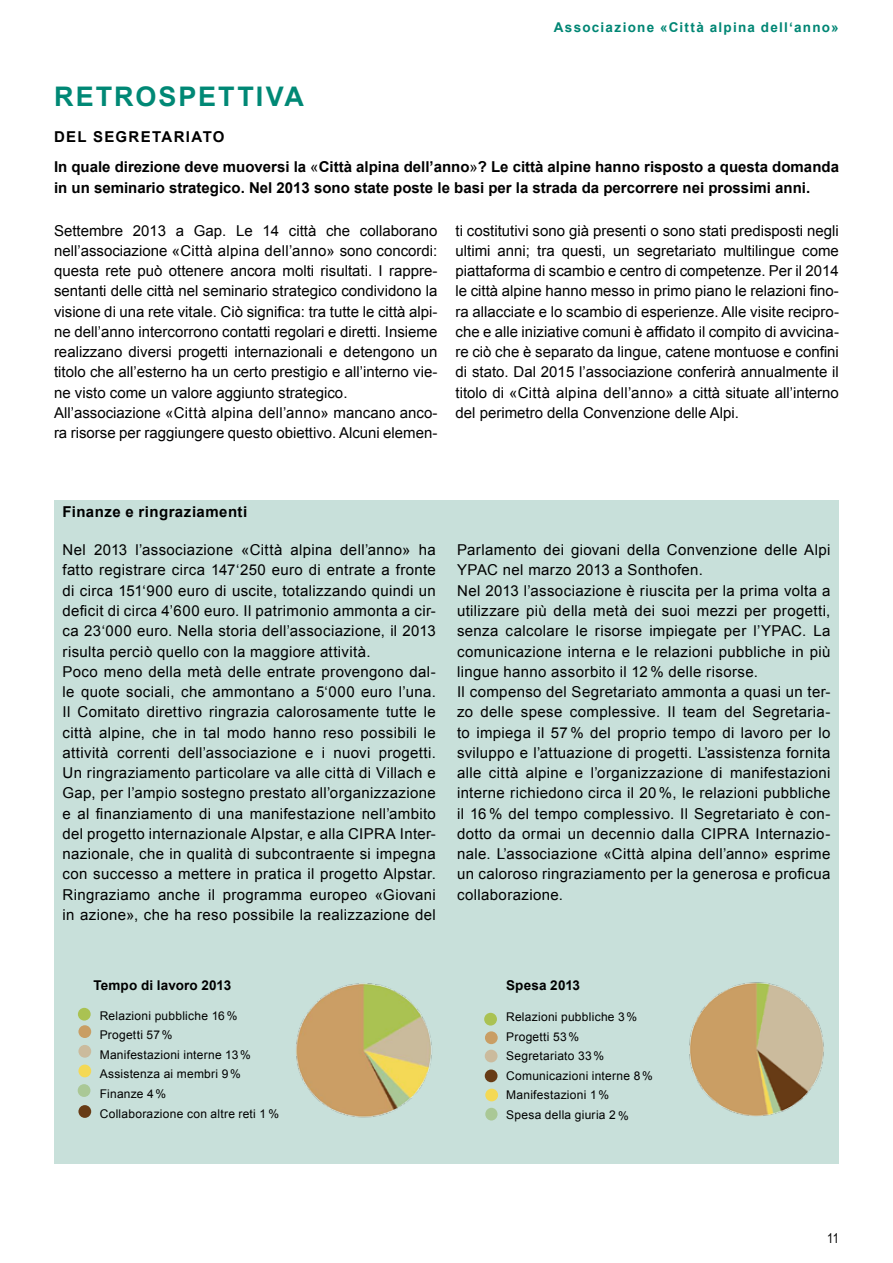
<style>
.page{position:relative;width:893px;height:1263px;background:#fff}
.page>*{position:absolute;margin:0;border:0;box-sizing:border-box;transform-origin:0 0}
.t1{font:700 27px "Arial";color:#008875}
.t2{font:15px/20.2px "Arial";letter-spacing:.02em;color:#000}
.t3{font:15px/20.2px "Arial";color:#000}
.t4{font:700 15px/29.7px "Arial";color:#000}
.t5{font:700 15px "Arial";letter-spacing:.03em;color:#000}
.t6{font:700 13.5px "Arial";letter-spacing:.095em;color:#008674}
.t7{font:700 13.5px "Arial";letter-spacing:.01em;color:#000}
.t8{font:13.5px "Arial Narrow";color:#000}
.t9{font:12px/19.6px "Arial";letter-spacing:.02em;color:#000}
.s1{font-weight:400}
</style>
<div class="page">
<div style="left:54px;top:500px;width:785px;height:664px;background:#c8e0da"></div>
<div style="left:485px;top:1031px;width:13px;height:13px;background:#c99e64;border-radius:50%"></div>
<img style="left:689px;top:982px;width:135px;height:135px">
<div style="left:78px;top:1025px;width:13px;height:13px;background:#c99e64;border-radius:50%"></div>
<div style="left:78px;top:1008px;width:13px;height:12px;background:#aac252;border-radius:50%"></div>
<div style="left:78px;top:1105px;width:13px;height:13px;background:#673b15;border-radius:50%"></div>
<div style="left:78px;top:1064px;width:13px;height:13px;background:#f4d955;border-radius:50%"></div>
<div style="left:78px;top:1045px;width:13px;height:13px;background:#cbbb9d;border-radius:50%"></div>
<div style="left:78px;top:1085px;width:12px;height:11px;background:#aac896;border-radius:50%"></div>
<div style="left:78px;top:1084px;width:12px;height:13px;border:2px solid #aac896;border-radius:50%"></div>
<div style="left:485px;top:1013px;width:11px;height:12px;background:#aac252;border-radius:50%"></div>
<div style="left:484px;top:1013px;width:13px;height:12px;border:2px solid #aac252;border-radius:50%"></div>
<div style="left:485px;top:1069px;width:12px;height:13px;background:#673b15;border-radius:50%"></div>
<div style="left:485px;top:1050px;width:12px;height:12px;background:#cbbb9d;border-radius:50%"></div>
<div style="left:485px;top:1108px;width:12px;height:12px;background:#aac896;border-radius:50%"></div>
<img style="left:296px;top:983px;width:136px;height:135px">
<div style="left:485px;top:1089px;width:13px;height:12px;background:#f4d955;border-radius:50%"></div>
<p class="t6" style="left:554px;top:18px;width:286px">Associazione «Città alpina dell‘anno»</p>
<h1 class="t1" style="left:54px;top:79px;width:42px">Retrospettiva</h1>
<p class="t4" style="left:54px;top:123px;width:12px">del</p>
<p class="t4" style="left:54px;top:123px;width:786px;text-indent:39px">Segretariato<br>In quale direzione deve muoversi la <span class="s1">«</span>Città alpina dell’anno<span class="s1">»</span>? Le città alpine hanno risposto a questa domanda</p>
<p class="t4" style="left:54px;top:173px;width:758px">in un seminario strategico. Nel 2013 sono state poste le basi per la strada da percorrere nei prossimi anni.</p>
<p class="t3" style="left:54px;top:220px;width:385px">Settembre 2013 a Gap. Le 14 città che collaborano nell’associazione «Città alpina dell’anno» sono concordi: questa rete può ottenere ancora molti risultati. I rappre&shy;sentanti delle città nel seminario strategico condividono la visione di una rete vitale. Ciò significa: tra tutte le città alpi&shy;ne dell’anno intercorrono contatti regolari e diretti. Insieme realizzano diversi progetti internazionali e detengono un titolo che all’esterno ha un certo prestigio e all’interno vie&shy;ne visto come un valore aggiunto strategico.<br>All’associazione «Città alpina dell’anno» mancano anco&shy;ra risorse per raggiungere questo obiettivo. Alcuni elemen-</p>
<p class="t2" style="left:455px;top:220px;width:385px;text-align:justify">ti costitutivi sono già presenti o sono stati predisposti negli ultimi anni; tra questi, un segretariato multilingue come piattaforma di scambio e centro di competenze. Per il 2014 le città alpine hanno messo in primo piano le relazioni fino&shy;ra allacciate e lo scambio di esperienze. Alle visite recipro&shy;che e alle iniziative comuni è affidato il compito di avvicina&shy;re ciò che è separato da lingue, catene montuose e confini di stato. Dal 2015 l’associazione conferirà annualmente il titolo di «Città alpina dell’anno» a città situate all’interno del perimetro della Convenzione delle Alpi.</p>
<p class="t5" style="left:63px;top:502px;width:186px">Finanze e ringraziamenti</p>
<p class="t2" style="left:63px;top:540px;width:375px">Nel 2013 l’associazione «Città alpina dell’anno» ha fatto registrare circa 147‘250 euro di entrate a fronte di circa 151‘900 euro di uscite, totalizzando quindi un deficit di circa 4’600 euro. Il patrimonio ammonta a cir&shy;ca 23‘000 euro. Nella storia dell’associazione, il 2013 risulta perciò quello con la maggiore attività.<br>Poco meno della metà delle entrate provengono dal&shy;le quote sociali, che ammontano a 5‘000 euro l’una.<br>Il Comitato direttivo ringrazia calorosamente tutte le città alpine, che in tal modo hanno reso possibili le attività correnti dell’associazione e i nuovi progetti.<br>Un ringraziamento particolare va alle città di Villach e Gap, per l’ampio sostegno prestato all’organizzazione e al finanziamento di una manifestazione nell’ambito del progetto internazionale Alpstar, e alla CIPRA Inter&shy;nazionale, che in qualità di subcontraente si impegna con successo a mettere in pratica il progetto Alpstar.<br>Ringraziamo anche il programma europeo «Giovani in azione», che ha reso possibile la realizzazione del</p>
<p class="t2" style="left:457px;top:540px;width:375px">Parlamento dei giovani della Convenzione delle Alpi YPAC nel marzo 2013 a Sonthofen.<br>Nel 2013 l’associazione è riuscita per la prima volta a utilizzare più della metà dei suoi mezzi per progetti, senza calcolare le risorse impiegate per l’YPAC. La comunicazione interna e le relazioni pubbliche in più lingue hanno assorbito il 12 % delle risorse.<br>Il compenso del Segretariato ammonta a quasi un ter&shy;zo delle spese complessive. Il team del Segretaria&shy;to impiega il 57 % del proprio tempo di lavoro per lo sviluppo e l’attuazione di progetti. L’assistenza fornita alle città alpine e l’organizzazione di manifestazioni interne richiedono circa il 20 %, le relazioni pubbliche il 16 % del tempo complessivo. Il Segretariato è con&shy;dotto da ormai un decennio dalla CIPRA Internazio&shy;nale. L’associazione «Città alpina dell’anno» esprime un caloroso ringraziamento per la generosa e proficua collaborazione.</p>
<p class="t7" style="left:93px;top:976px;width:139px">Tempo di lavoro 2013</p>
<p class="t9" style="left:100px;top:1006px;width:181px">Relazioni pubbliche 16%<br>Progetti 57%<br>Manifestazioni interne 13%<br>Assistenza ai membri 9%<br>Finanze 4%<br>Collaborazione con altre reti 1 %</p>
<p class="t7" style="left:506px;top:976px;width:75px">Spesa 2013</p>
<p class="t9" style="left:506px;top:1007px;width:148px">Relazioni pubbliche 3%<br>Progetti 53%<br>Segretariato 33%<br>Comunicazioni interne 8%<br>Manifestazioni 1%<br>Spesa della giuria 2 %</p>
<p class="t8" style="left:827px;top:1228px;width:13px">11</p>
</div>
